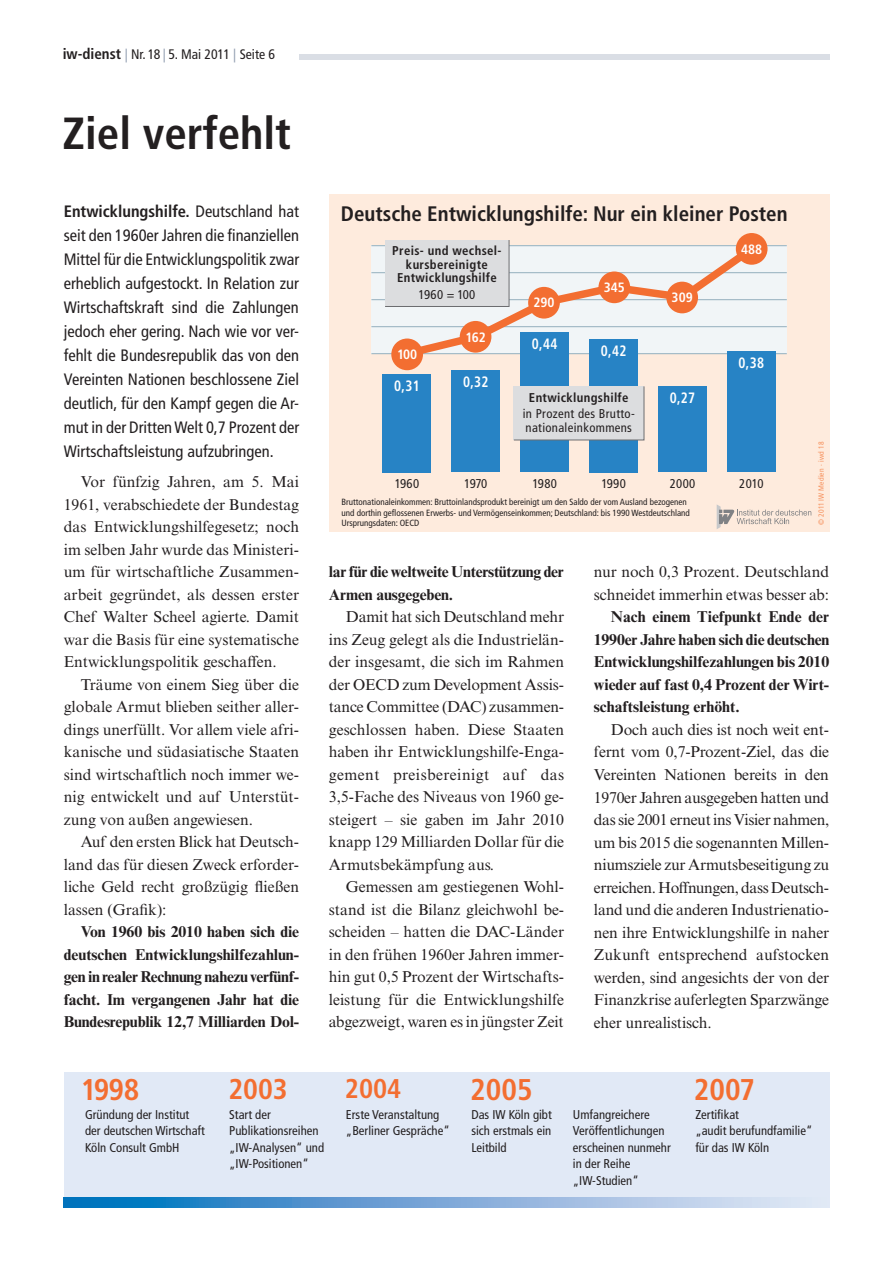
<style>
.page{position:relative;width:893px;height:1263px;background:#fff}
.page>*{position:absolute;margin:0;border:0;box-sizing:border-box;transform-origin:0 0}
.t1{font:700 condensed 45px "Frutiger LT Std";color:#231f20}
.t2{font:700 condensed 30px "Frutiger LT Std";color:#f36e31}
.t3{font:700 condensed 28.5px "Frutiger LT Std";color:#f36e31}
.t4{font:700 condensed 27.15px "Frutiger LT Std";color:#f36e31}
.t5{font:700 condensed 21px "Frutiger LT Std";color:#231f20}
.t6{font:condensed 16.5px/24px "Frutiger LT Std";color:#231f20;text-align:justify}
.t7{font:15.75px/22.5px "Times NRMT Std";color:#231f20;text-align:justify}
.t8{font:700 15.75px/22.5px "Times NRMT Std";letter-spacing:-.01em;color:#231f20;text-align:justify}
.t9{font:700 condensed 15px "Frutiger LT Std";letter-spacing:.025em;color:#fff;scale:.9 1}
.t10{font:condensed 13.8px "Frutiger LT Std";color:#231f20}
.t11{font:700 condensed 13.5px "Frutiger LT Std";color:#fff}
.t12{font:condensed 12.75px/16.5px "Frutiger LT Std";color:#231f20}
.t13{font:700 condensed 12.75px/13.5px "Frutiger LT Std";letter-spacing:.025em;color:#231f20;text-align:center}
.t14{font:condensed 12.75px/13.5px "Frutiger LT Std";letter-spacing:.025em;color:#231f20}
.t15{font:condensed 9px/10.8px "Frutiger LT Std";color:#231f20}
.t16{font:condensed 7.5px "Frutiger LT Std";letter-spacing:.015em;color:#f6915d}
.s1{font-weight:700;font-size:15px}
.s2{color:#95a1b3}
.s3{font-weight:700}
</style>
<div class="page">
<div style="left:299px;top:54px;width:530px;height:6px;background:#dadee5"></div>
<div style="left:64px;top:1072px;width:765px;height:135px;background:#e1e9f6"></div>
<svg style="left:64px;top:1197px;width:712px;height:10px;background:#6ea5d6"></svg>
<div style="left:329px;top:194px;width:500px;height:338px;background:#feebdd"></div>
<svg style="left:717px;top:505px;width:94px;height:24px"></svg>
<div style="left:371px;top:245px;width:416px;height:108px;background:#f1f5f7"></div>
<hr style="left:371px;top:353px;width:416px;height:1px;background:#94afbd">
<hr style="left:371px;top:326px;width:416px;height:1px;background:#94afbd">
<hr style="left:371px;top:299px;width:416px;height:1px;background:#94afbd">
<hr style="left:371px;top:272px;width:416px;height:1px;background:#94afbd">
<hr style="left:371px;top:245px;width:416px;height:1px;background:#94afbd">
<svg style="left:398px;top:238px;width:364px;height:124px"></svg>
<div style="left:383px;top:374px;width:48px;height:98px;background:#2783c5"></div>
<div style="left:451px;top:371px;width:49px;height:101px;background:#2783c5"></div>
<div style="left:520px;top:333px;width:49px;height:139px;background:#2783c5"></div>
<div style="left:589px;top:339px;width:49px;height:133px;background:#2783c5"></div>
<div style="left:658px;top:386px;width:49px;height:86px;background:#2783c5"></div>
<div style="left:727px;top:352px;width:49px;height:120px;background:#2783c5"></div>
<div style="left:384px;top:239px;width:126px;height:68px;background:#dcdddf"></div>
<div style="left:513px;top:386px;width:132px;height:55px;background:#dcdddf"></div>
<div style="left:391px;top:338px;width:32px;height:32px;background:#f36e31;border-radius:50%"></div>
<div style="left:460px;top:321px;width:31px;height:32px;background:#f36e31;border-radius:50%"></div>
<div style="left:528px;top:287px;width:32px;height:32px;background:#f36e31;border-radius:50%"></div>
<div style="left:598px;top:271px;width:32px;height:32px;background:#f36e31;border-radius:50%"></div>
<div style="left:666px;top:282px;width:32px;height:31px;background:#f36e31;border-radius:50%"></div>
<div style="left:736px;top:233px;width:31px;height:32px;background:#f36e31;border-radius:50%"></div>
<p class="t10" style="left:63px;top:47px;width:214px"><span class="s1">iw-dienst</span> <span class="s2">|</span> Nr. 18 <span class="s2">|</span> 5. Mai 2011 <span class="s2">|</span> Seite 6</p>
<h1 class="t1" style="left:63px;top:107px;width:230px">Ziel verfehlt</h1>
<p class="t6" style="left:64px;top:199px;width:237px"><span class="s3">Entwicklungshilfe.</span> Deutschland hat seit den 1960er Jahren die finanziellen Mittel für die Entwicklungspolitik zwar erheblich aufgestockt. In Relation zur Wirtschaftskraft sind die Zahlungen jedoch eher gering. Nach wie vor ver&shy;fehlt die Bundesrepublik das von den Vereinten Nationen beschlossene Ziel deutlich, für den Kampf gegen die Ar&shy;mut in der Dritten Welt 0,7 Prozent der Wirtschaftsleistung aufzubringen.</p>
<p class="t7" style="left:64px;top:470px;width:237px;text-indent:17px">Vor fünfzig Jahren, am 5. Mai 1961, verabschiedete der Bundestag das Entwicklungshilfegesetz; noch im selben Jahr wurde das Ministeri&shy;um für wirtschaftliche Zusammen&shy;arbeit gegründet, als dessen erster Chef Walter Scheel agierte. Damit war die Basis für eine systematische Entwicklungspolitik geschaffen.</p>
<p class="t7" style="left:64px;top:673px;width:237px;text-indent:17px">Träume von einem Sieg über die globale Armut blieben seither aller&shy;dings unerfüllt. Vor allem viele afri&shy;kanische und südasiatische Staaten sind wirtschaftlich noch immer we&shy;nig entwickelt und auf Unterstüt&shy;zung von außen angewiesen.</p>
<p class="t7" style="left:64px;top:831px;width:237px;text-indent:17px">Auf den ersten Blick hat Deutsch&shy;land das für diesen Zweck erforder&shy;liche Geld recht großzügig fließen lassen (Grafik):</p>
<p class="t8" style="left:64px;top:920px;width:237px;text-indent:17px">Von 1960 bis 2010 haben sich die deutschen Entwicklungshilfezahlun&shy;gen in realer Rechnung nahezu verfünf&shy;facht. Im vergangenen Jahr hat die Bundesrepublik 12,7 Milliarden Dol-</p>
<h3 class="t5" style="left:341px;top:201px;width:448px">Deutsche Entwicklungshilfe: Nur ein kleiner Posten</h3>
<p class="t13" style="left:392px;top:244px;width:111px">Preis- und wechsel&shy;kursbereinigte<br>Entwicklungshilfe</p>
<p class="t12" style="left:418px;top:286px;width:58px">1960 = 100</p>
<p class="t11" style="left:397px;top:346px;width:22px">100</p>
<p class="t9" style="left:394px;top:377px;width:30px">0,31</p>
<p class="t12" style="left:395px;top:475px;width:26px">1960</p>
<p class="t11" style="left:465px;top:329px;width:22px">162</p>
<p class="t9" style="left:463px;top:373px;width:30px">0,32</p>
<p class="t12" style="left:464px;top:475px;width:25px">1970</p>
<p class="t11" style="left:533px;top:295px;width:23px">290</p>
<p class="t9" style="left:532px;top:335px;width:30px">0,44</p>
<p class="t11" style="left:604px;top:279px;width:23px">345</p>
<p class="t9" style="left:601px;top:341px;width:30px">0,42</p>
<p class="t13" style="left:529px;top:391px;width:101px">Entwicklungshilfe</p>
<p class="t14" style="left:523px;top:407px;width:113px">in Prozent des Brutto&shy;nationaleinkommens</p>
<p class="t12" style="left:532px;top:475px;width:26px">1980</p>
<p class="t12" style="left:601px;top:475px;width:26px">1990</p>
<p class="t11" style="left:672px;top:290px;width:23px">309</p>
<p class="t9" style="left:670px;top:389px;width:30px">0,27</p>
<p class="t12" style="left:670px;top:475px;width:27px">2000</p>
<p class="t15" style="left:342px;top:496px;width:350px">Bruttonationaleinkommen: Bruttoinlandsprodukt bereinigt um den Saldo der vom Ausland bezogenen und dorthin geflossenen Erwerbs- und Vermögenseinkommen; Deutschland: bis 1990 Westdeutschland<br>Ursprungsdaten: OECD</p>
<p class="t11" style="left:741px;top:241px;width:23px">488</p>
<p class="t9" style="left:739px;top:354px;width:30px">0,38</p>
<p class="t12" style="left:739px;top:475px;width:26px">2010</p>
<p class="t16" style="left:817px;top:524px;width:84px;rotate:-90deg">© 2011 IW Medien · iwd 18</p>
<p class="t8" style="left:329px;top:560px;width:237px">lar für die weltweite Unterstützung der<br>Armen ausgegeben.</p>
<p class="t7" style="left:329px;top:606px;width:237px;text-indent:17px">Damit hat sich Deutschland mehr ins Zeug gelegt als die Industrielän&shy;der insgesamt, die sich im Rahmen der OECD zum Development Assis&shy;tance Committee (DAC) zusammen&shy;geschlossen haben. Diese Staaten haben ihr Entwicklungshilfe-Enga&shy;gement preisbereinigt auf das 3,5-Fache des Niveaus von 1960 ge&shy;steigert – sie gaben im Jahr 2010 knapp 129 Milliarden Dollar für die Armutsbekämpfung aus.</p>
<p class="t7" style="left:329px;top:876px;width:237px;text-indent:17px">Gemessen am gestiegenen Wohl&shy;stand ist die Bilanz gleichwohl be&shy;scheiden – hatten die DAC-Länder in den frühen 1960er Jahren immer&shy;hin gut 0,5 Prozent der Wirtschafts&shy;leistung für die Entwicklungshilfe abgezweigt, waren es in jüngster Zeit</p>
<p class="t7" style="left:594px;top:561px;width:237px">nur noch 0,3 Prozent. Deutschland schneidet immerhin etwas besser ab:</p>
<p class="t8" style="left:594px;top:605px;width:237px;text-indent:17px">Nach einem Tiefpunkt Ende der 1990er Jahre haben sich die deutschen Entwicklungshilfezahlungen bis 2010 wieder auf fast 0,4 Prozent der Wirt&shy;schaftsleistung erhöht.</p>
<p class="t7" style="left:594px;top:718px;width:237px;text-indent:17px">Doch auch dies ist noch weit ent&shy;fernt vom 0,7-Prozent-Ziel, das die Vereinten Nationen bereits in den 1970er Jahren ausgegeben hatten und das sie 2001 erneut ins Visier nahmen, um bis 2015 die sogenannten Millen&shy;niumsziele zur Armutsbeseitigung zu erreichen. Hoffnungen, dass Deutsch&shy;land und die anderen Industrienatio&shy;nen ihre Entwicklungshilfe in naher Zukunft entsprechend aufstocken werden, sind angesichts der von der Finanzkrise auferlegten Sparzwänge eher unrealistisch.</p>
<h2 class="t2" style="left:81px;top:1072px;width:60px">1998</h2>
<h3 class="t3" style="left:228px;top:1072px;width:61px">2003</h3>
<h3 class="t4" style="left:345px;top:1072px;width:58px">2004</h3>
<h2 class="t2" style="left:470px;top:1072px;width:64px">2005</h2>
<h2 class="t2" style="left:694px;top:1072px;width:63px">2007</h2>
<p class="t12" style="left:85px;top:1106px;width:121px">Gründung der Institut der deutschen Wirtschaft<br>Köln Consult GmbH</p>
<p class="t12" style="left:229px;top:1106px;width:96px">Start der<br>Publikationsreihen „IW-Analysen“ und „IW-Positionen“</p>
<p class="t12" style="left:346px;top:1106px;width:105px">Erste Veranstaltung „Berliner Gespräche“</p>
<p class="t12" style="left:471px;top:1106px;width:82px;text-align:justify">Das IW Köln gibt sich erstmals ein Leitbild</p>
<p class="t12" style="left:573px;top:1106px;width:99px">Umfangreichere<br>Veröffentlichungen erscheinen nunmehr in der Reihe „IW-Studien“</p>
<p class="t12" style="left:695px;top:1106px;width:119px">Zertifikat<br>„audit berufundfamilie“ für das IW Köln</p>
</div>
